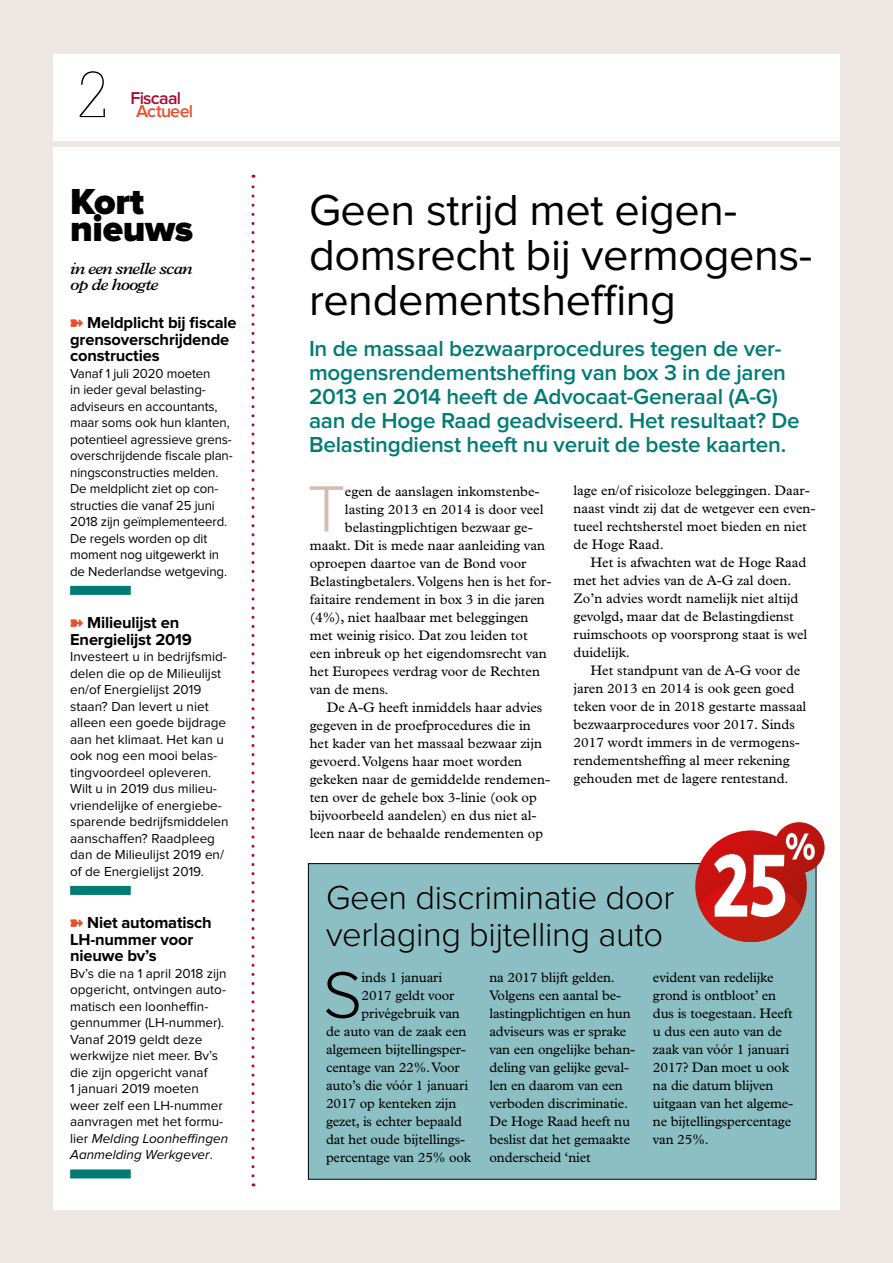
<style>
.page{position:relative;width:893px;height:1263px;background:#eee8e4}
.page>*{position:absolute;margin:0;border:0;box-sizing:border-box;transform-origin:0 0}
.t1{font:300 67.8px "Proxima Nova";color:#000}
.t2{font:300 67.8px "Proxima Nova";color:#d6baae}
.t3{font:100 63px "Glypha LT Std";color:#000}
.t4{font:45px/45px "Proxima Nova";letter-spacing:-.01em;color:#000}
.t5{font:900 37.5px/27px "Proxima Nova";letter-spacing:-.01em;color:#000}
.t6{font:300 34.5px/37.5px "Proxima Nova";letter-spacing:-.01em;color:#000}
.t7{font:600 22.5px/24px "Proxima Nova";letter-spacing:-.01em;color:#007b76}
.t8{font:600 17.85px/13.2px "Proxima Nova";letter-spacing:-.04em;color:#aa0a2f}
.t9{font:700 16.5px/16.5px "Proxima Nova";letter-spacing:-.01em;color:#000}
.t10{font:italic 600 16.5px/16.5px "Plantin Std";letter-spacing:-.05em;color:#000}
.t11{font:13.8px/18px "Plantin Std";color:#000}
.t12{font:13.5px/16.5px "Proxima Nova";color:#000}
.s1{color:#e94f2d}
.s2{font-style:italic}
</style>
<div class="page">
<div style="left:53px;top:54px;width:787px;height:1156px;background:#fff"></div>
<div style="left:0;top:141px;width:893px;height:6px;background:#eee8e4"></div>
<svg style="left:251px;top:175px;width:3px;height:1001px"></svg>
<div style="left:70px;top:586px;width:61px;height:9px;background:#007b76"></div>
<div style="left:70px;top:886px;width:61px;height:9px;background:#007b76"></div>
<div style="left:70px;top:1169px;width:61px;height:9px;background:#007b76"></div>
<div style="left:308px;top:864px;width:508px;height:315px;background:#8bbfc3"></div>
<svg style="left:695px;top:822px;width:130px;height:120px"></svg>
<p class="t3" style="left:77px;top:58px;width:33px">2</p>
<p class="t8" style="left:136px;top:92px;width:59px;text-indent:-6px">Fiscaal<br><span class="s1">Actueel</span></p>
<p class="t5" style="left:70px;top:189px;width:125px">Kort nieuws</p>
<p class="t10" style="left:70px;top:260px;width:124px">in een snelle scan op de hoogte</p>
<p class="t9" style="left:70px;top:315px;width:168px;text-indent:17px">Meldplicht bij fiscale grensoverschrijdende constructies</p>
<p class="t12" style="left:70px;top:365px;width:164px">Vanaf 1 juli 2020 moeten<br>in ieder geval belasting&shy;adviseurs en accountants, maar soms ook hun klanten, potentieel agressieve grens&shy;overschrijdende fiscale plan&shy;ningsconstructies melden.<br>De meldplicht ziet op con&shy;structies die vanaf 25 juni<br>2018 zijn geïmplementeerd.<br>De regels worden op dit moment nog uitgewerkt in de Nederlandse wetgeving.</p>
<p class="t9" style="left:70px;top:615px;width:123px;text-align:center">Milieulijst en<br>Energielijst 2019</p>
<p class="t12" style="left:70px;top:649px;width:160px">Investeert u in bedrijfsmid&shy;delen die op de Milieulijst en/of Energielijst 2019 staan? Dan levert u niet alleen een goede bijdrage aan het klimaat. Het kan u ook nog een mooi belas&shy;tingvoordeel opleveren.<br>Wilt u in 2019 dus milieu&shy;vriendelijke of energiebe&shy;sparende bedrijfsmiddelen aanschaffen? Raadpleeg dan de Milieulijst 2019 en/ of de Energielijst 2019.</p>
<p class="t9" style="left:70px;top:915px;width:143px;text-indent:17px">Niet automatisch<br>LH-nummer voor nieuwe bv’s</p>
<p class="t12" style="left:70px;top:965px;width:159px">Bv’s die na 1 april 2018 zijn opgericht, ontvingen auto&shy;matisch een loonheffin&shy;gennummer (LH-nummer).<br>Vanaf 2019 geldt deze werkwijze niet meer. Bv’s die zijn opgericht vanaf<br>1 januari 2019 moeten weer zelf een LH-nummer aanvragen met het formu&shy;lier <span class="s2">Melding Loonheffingen<br>Aanmelding Werkgever</span>.</p>
<p class="t4" style="left:309px;top:189px;width:505px">Geen strijd met eigen&shy;domsrecht bij vermogens&shy;rendementsheffing</p>
<p class="t7" style="left:309px;top:337px;width:492px">In de massaal bezwaarprocedures tegen de ver&shy;mogensrendementsheffing van box 3 in de jaren 2013 en 2014 heeft de Advocaat-Generaal (A-G) aan de Hoge Raad geadviseerd. Het resultaat? De Belastingdienst heeft nu veruit de beste kaarten.</p>
<p class="t2" style="left:307px;top:478px;width:40px">T</p>
<p class="t11" style="left:345px;top:482px;width:196px">egen de aanslagen inkomstenbe-</p>
<p class="t11" style="left:573px;top:482px;width:238px">lage en/of risicoloze beleggingen. Daar-</p>
<p class="t11" style="left:573px;top:500px;width:244px">naast vindt zij dat de wetgever een even-</p>
<p class="t11" style="left:573px;top:518px;width:235px">tueel rechtsherstel moet bieden en niet</p>
<p class="t11" style="left:573px;top:536px;width:92px">de Hoge Raad.</p>
<p class="t11" style="left:590px;top:554px;width:217px">Het is afwachten wat de Hoge Raad</p>
<p class="t11" style="left:573px;top:572px;width:220px">met het advies van de A-G zal doen.</p>
<p class="t11" style="left:573px;top:590px;width:226px">Zo’n advies wordt namelijk niet altijd</p>
<p class="t11" style="left:573px;top:608px;width:222px">gevolgd, maar dat de Belastingdienst</p>
<p class="t11" style="left:573px;top:626px;width:235px">ruimschoots op voorsprong staat is wel</p>
<p class="t11" style="left:573px;top:644px;width:58px">duidelijk.</p>
<p class="t11" style="left:590px;top:662px;width:211px">Het standpunt van de A-G voor de</p>
<p class="t11" style="left:573px;top:680px;width:222px">jaren 2013 en 2014 is ook geen goed</p>
<p class="t11" style="left:573px;top:698px;width:234px">teken voor de in 2018 gestarte massaal</p>
<p class="t11" style="left:573px;top:716px;width:223px">bezwaarprocedures voor 2017. Sinds</p>
<p class="t11" style="left:573px;top:734px;width:228px">2017 wordt immers in de vermogens-</p>
<p class="t11" style="left:573px;top:752px;width:218px">rendementsheffing al meer rekening</p>
<p class="t11" style="left:573px;top:770px;width:217px">gehouden met de lagere rentestand.</p>
<p class="t11" style="left:345px;top:500px;width:200px">lasting 2013 en 2014 is door veel</p>
<p class="t11" style="left:345px;top:518px;width:189px">belastingplichtigen bezwaar ge-</p>
<p class="t11" style="left:310px;top:536px;width:237px">maakt. Dit is mede naar aanleiding van</p>
<p class="t11" style="left:310px;top:554px;width:218px">oproepen daartoe van de Bond voor</p>
<p class="t11" style="left:310px;top:572px;width:243px">Belastingbetalers. Volgens hen is het for-</p>
<p class="t11" style="left:310px;top:590px;width:237px">faitaire rendement in box 3 in die jaren</p>
<p class="t11" style="left:310px;top:608px;width:220px">(4%), niet haalbaar met beleggingen</p>
<p class="t11" style="left:310px;top:626px;width:219px">met weinig risico. Dat zou leiden tot</p>
<p class="t11" style="left:310px;top:644px;width:238px">een inbreuk op het eigendomsrecht van</p>
<p class="t11" style="left:310px;top:662px;width:232px">het Europees verdrag voor de Rechten</p>
<p class="t11" style="left:310px;top:680px;width:80px">van de mens.</p>
<p class="t11" style="left:327px;top:698px;width:217px">De A-G heeft inmiddels haar advies</p>
<p class="t11" style="left:310px;top:716px;width:223px">gegeven in de proefprocedures die in</p>
<p class="t11" style="left:310px;top:734px;width:234px">het kader van het massaal bezwaar zijn</p>
<p class="t11" style="left:310px;top:752px;width:214px">gevoerd. Volgens haar moet worden</p>
<p class="t11" style="left:310px;top:770px;width:242px">gekeken naar de gemiddelde rendemen-</p>
<p class="t11" style="left:310px;top:788px;width:229px">ten over de gehele box 3-linie (ook op</p>
<p class="t11" style="left:310px;top:806px;width:228px">bijvoorbeeld aandelen) en dus niet al-</p>
<p class="t11" style="left:310px;top:824px;width:235px">leen naar de behaalde rendementen op</p>
<p class="t6" style="left:326px;top:880px;width:350px">Geen discriminatie door verlaging bijtelling auto</p>
<p class="t1" style="left:323px;top:964px;width:41px">S</p>
<p class="t11" style="left:362px;top:968px;width:82px">inds 1 januari</p>
<p class="t11" style="left:489px;top:968px;width:147px">na 2017 blijft gelden.<br>Volgens een aantal be&shy;lastingplichtigen en hun adviseurs was er sprake van een ongelijke behan&shy;deling van gelijke geval&shy;len en daarom van een verboden discriminatie.<br>De Hoge Raad heeft nu beslist dat het gemaakte onderscheid ‘niet</p>
<p class="t11" style="left:653px;top:968px;width:142px">evident van redelijke grond is ontbloot’ en dus is toegestaan. Heeft u dus een auto van de zaak van vóór 1 januari<br>2017? Dan moet u ook na die datum blijven uitgaan van het algeme&shy;ne bijtellingspercentage van 25%.</p>
<p class="t11" style="left:362px;top:986px;width:94px">2017 geldt voor</p>
<p class="t11" style="left:362px;top:1004px;width:100px">privégebruik van</p>
<p class="t11" style="left:326px;top:1022px;width:142px">de auto van de zaak een</p>
<p class="t11" style="left:326px;top:1040px;width:141px">algemeen bijtellingsper-</p>
<p class="t11" style="left:326px;top:1058px;width:135px">centage van 22%. Voor</p>
<p class="t11" style="left:326px;top:1076px;width:144px">auto’s die vóór 1 januari</p>
<p class="t11" style="left:326px;top:1094px;width:132px">2017 op kenteken zijn</p>
<p class="t11" style="left:326px;top:1112px;width:137px">gezet, is echter bepaald</p>
<p class="t11" style="left:326px;top:1130px;width:141px">dat het oude bijtellings-</p>
<p class="t11" style="left:326px;top:1148px;width:146px">percentage van 25% ook</p>
</div>
